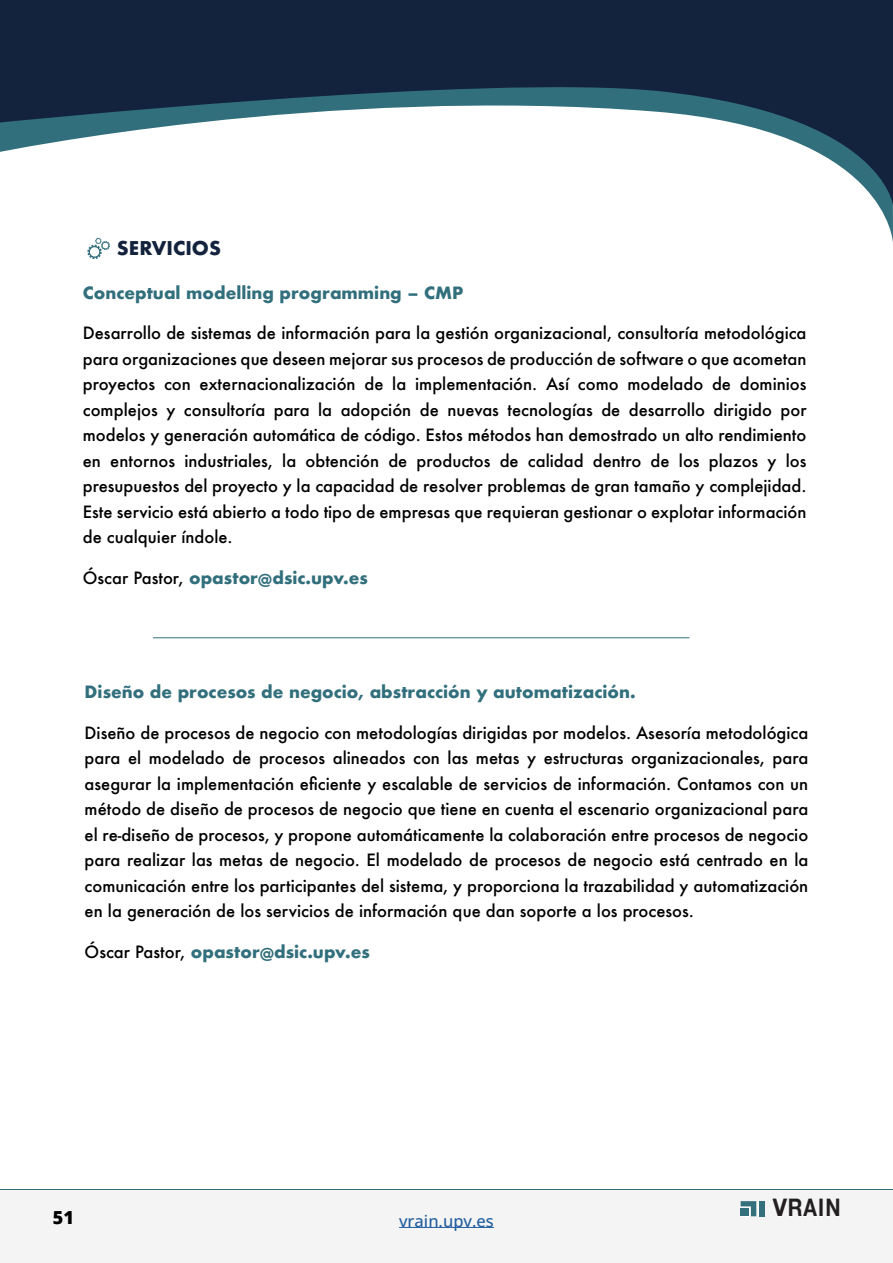
<style>
.page{position:relative;width:893px;height:1263px;background:#fff}
.page>*{position:absolute;margin:0;border:0;box-sizing:border-box;transform-origin:0 0}
.t1{font:700 24.15px "Helvetica Neue";letter-spacing:.045em;color:#231f20;scale:.94 1}
.t2{font:700 18.45px "Futura";color:#13233d}
.t3{font:800 18px "Open Sans";color:#000}
.t4{font:500 16.5px/25.5px "Futura";color:#000;text-align:justify}
.t5{font:700 16.5px "Futura";color:#326f7c}
.t6{font:500 16.5px "Open Sans";color:#215e9e}
.s1{font-weight:500;color:#000}
</style>
<div class="page">
<div style="left:0;top:1189px;width:893px;height:74px;background:#f4f4f4"></div>
<hr style="left:0;top:1189px;width:893px;height:1px;background:#326f7c">
<svg style="left:87px;top:243px;width:23px;height:16px"></svg>
<hr style="left:153px;top:637px;width:536px;height:1px;background:#326f7c">
<hr style="left:399px;top:1227px;width:95px;height:1px;background:#215e9e">
<svg style="left:0;top:0;width:893px;height:205px;fill:#13233d"></svg>
<svg style="left:774px;top:1200px;width:42px;height:16px"></svg>
<hr style="left:819px;top:1199px;width:4px;height:18px;background:#fff">
<svg style="left:827px;top:1200px;width:12px;height:16px"></svg>
<div style="left:759px;top:1201px;width:5px;height:16px;background:#33707c"></div>
<svg style="left:741px;top:1201px;width:16px;height:16px"></svg>
<p class="t2" style="left:117px;top:235px;width:106px">SERVICIOS</p>
<p class="t5" style="left:83px;top:280px;width:382px">Conceptual modelling programming – CMP</p>
<p class="t4" style="left:83px;top:320px;width:725px">Desarrollo de sistemas de información para la gestión organizacional, consultoría metodológica para organizaciones que deseen mejorar sus procesos de producción de software o que acometan proyectos con externacionalización de la implementación. Así como modelado de dominios complejos y consultoría para la adopción de nuevas tecnologías de desarrollo dirigido por modelos y generación automática de código. Estos métodos han demostrado un alto rendimiento en entornos industriales, la obtención de productos de calidad dentro de los plazos y los presupuestos del proyecto y la capacidad de resolver problemas de gran tamaño y complejidad.<br>Este servicio está abierto a todo tipo de empresas que requieran gestionar o explotar información de cualquier índole.</p>
<p class="t5" style="left:83px;top:565px;width:287px"><span class="s1">Óscar Pastor,</span> opastor@dsic.upv.es</p>
<p class="t5" style="left:85px;top:680px;width:552px">Diseño de procesos de negocio, abstracción y automatización.</p>
<p class="t4" style="left:85px;top:720px;width:725px">Diseño de procesos de negocio con metodologías dirigidas por modelos. Asesoría metodológica para el modelado de procesos alineados con las metas y estructuras organizacionales, para asegurar la implementación eficiente y escalable de servicios de información. Contamos con un método de diseño de procesos de negocio que tiene en cuenta el escenario organizacional para el re-diseño de procesos, y propone automáticamente la colaboración entre procesos de negocio para realizar las metas de negocio. El modelado de procesos de negocio está centrado en la comunicación entre los participantes del sistema, y proporciona la trazabilidad y automatización en la generación de los servicios de información que dan soporte a los procesos.</p>
<p class="t5" style="left:85px;top:940px;width:287px"><span class="s1">Óscar Pastor,</span> opastor@dsic.upv.es</p>
<p class="t3" style="left:53px;top:1204px;width:23px">51</p>
<p class="t6" style="left:399px;top:1209px;width:96px">vrain.upv.es</p>
<h1 class="t1" style="left:773px;top:1189px;width:74px">VRAIN</h1>
</div>
